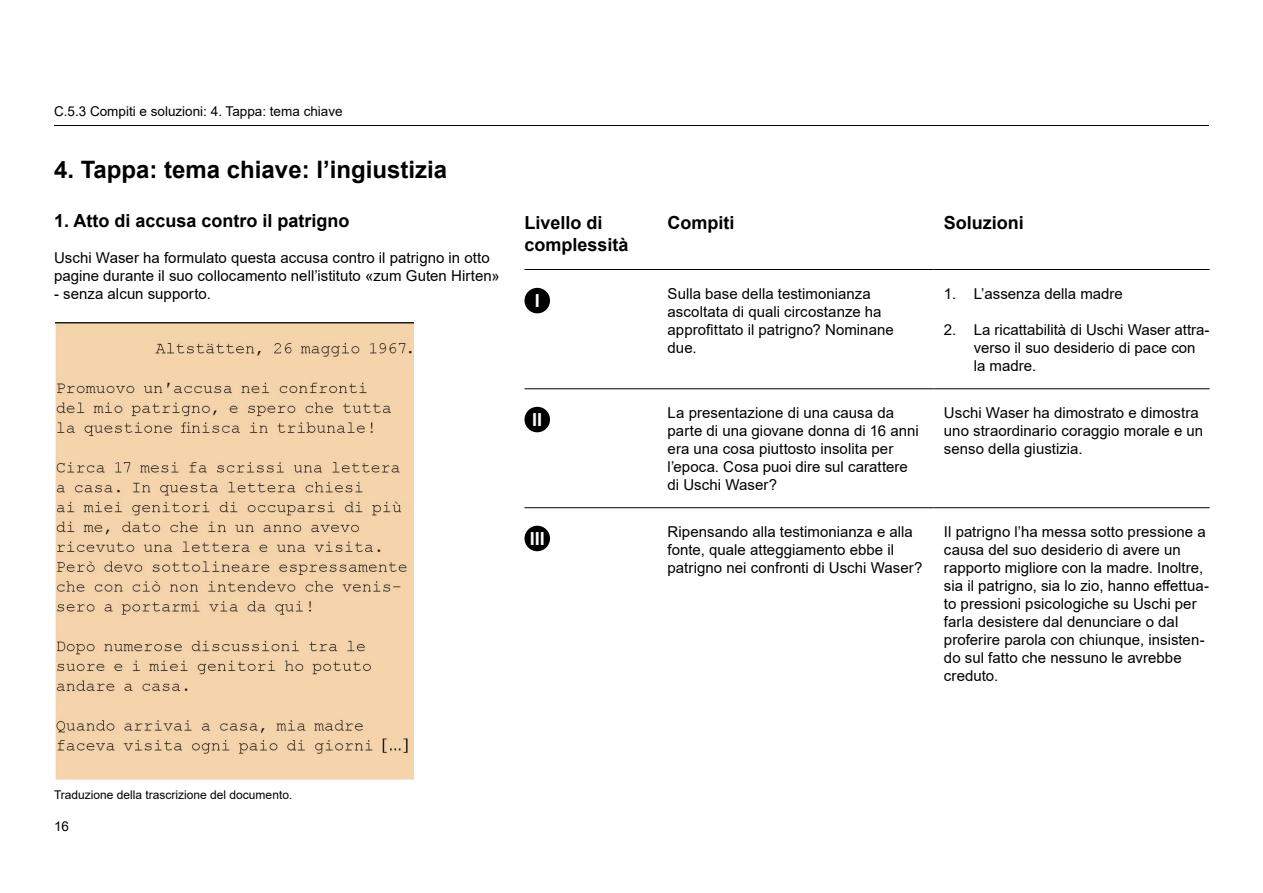
<style>
.page{position:relative;width:1263px;height:893px;background:#fff}
.page>*{position:absolute;margin:0;border:0;box-sizing:border-box;transform-origin:0 0}
.t1{font:700 24px "Arial";color:#000}
.t2{font:700 18px/22.5px "Arial";color:#000}
.t3{font:700 18px "Arial";color:#fff}
.t4{font:15px/18px "Arial";color:#000}
.t5{font:13.5px "Arial";color:#000}
.t6{font:12px "Arial";color:#000}
</style>
<div class="page">
<hr style="left:54px;top:125px;width:1155px;height:1px;background:#000">
<hr style="left:524px;top:388px;width:133px;height:1px;background:#000">
<hr style="left:657px;top:388px;width:276px;height:1px;background:#000">
<hr style="left:933px;top:388px;width:277px;height:1px;background:#000">
<hr style="left:524px;top:507px;width:133px;height:1px;background:#000">
<hr style="left:657px;top:507px;width:276px;height:1px;background:#000">
<hr style="left:933px;top:507px;width:277px;height:1px;background:#000">
<hr style="left:524px;top:269px;width:133px;height:1px;background:#000">
<hr style="left:657px;top:269px;width:276px;height:1px;background:#000">
<hr style="left:933px;top:269px;width:277px;height:1px;background:#000">
<div style="left:524px;top:288px;width:26px;height:25px;background:#000;border-radius:50%"></div>
<div style="left:524px;top:407px;width:26px;height:25px;background:#000;border-radius:50%"></div>
<div style="left:524px;top:526px;width:26px;height:25px;background:#000;border-radius:50%"></div>
<img style="left:55px;top:322px;width:359px;height:458px">
<p class="t5" style="left:54px;top:102px;width:290px">C.5.3 Compiti e soluzioni: 4. Tappa: tema chiave</p>
<h1 class="t1" style="left:54px;top:153px;width:395px">4. Tappa: tema chiave: l’ingiustizia</h1>
<p class="t2" style="left:54px;top:210px;width:297px">1. Atto di accusa contro il patrigno</p>
<p class="t4" style="left:54px;top:249px;width:447px">Uschi Waser ha formulato questa accusa contro il patrigno in otto pagine durante il suo collocamento nell’istituto «zum Guten Hirten»</p>
<p class="t4" style="left:54px;top:285px;width:158px">- senza alcun supporto.</p>
<p class="t2" style="left:524px;top:212px;width:106px">Livello di complessità</p>
<p class="t2" style="left:668px;top:212px;width:68px">Compiti</p>
<p class="t2" style="left:944px;top:212px;width:82px">Soluzioni</p>
<p class="t3" style="left:535px;top:288px;width:7px">I</p>
<p class="t4" style="left:668px;top:284px;width:228px">Sulla base della testimonianza ascoltata di quali circostanze ha approfittato il patrigno? Nominane due.</p>
<p class="t4" style="left:944px;top:284px;width:180px">1. L’assenza della madre</p>
<p class="t4" style="left:974px;top:320px;width:237px;text-indent:-30px">2. La ricattabilità di Uschi Waser attra&shy;verso il suo desiderio di pace con la madre.</p>
<p class="t3" style="left:532px;top:407px;width:12px">II</p>
<p class="t4" style="left:668px;top:403px;width:253px">La presentazione di una causa da parte di una giovane donna di 16 anni era una cosa piuttosto insolita per l’epoca. Cosa puoi dire sul carattere di Uschi Waser?</p>
<p class="t4" style="left:944px;top:403px;width:261px">Uschi Waser ha dimostrato e dimostra uno straordinario coraggio morale e un senso della giustizia.</p>
<p class="t3" style="left:530px;top:526px;width:17px">III</p>
<p class="t4" style="left:668px;top:522px;width:256px">Ripensando alla testimonianza e alla fonte, quale atteggiamento ebbe il patrigno nei confronti di Uschi Waser?</p>
<p class="t4" style="left:944px;top:522px;width:267px">Il patrigno l’ha messa sotto pressione a causa del suo desiderio di avere un rapporto migliore con la madre. Inoltre, sia il patrigno, sia lo zio, hanno effettua&shy;to pressioni psicologiche su Uschi per farla desistere dal denunciare o dal proferire parola con chiunque, insisten&shy;do sul fatto che nessuno le avrebbe creduto.</p>
<p class="t6" style="left:54px;top:787px;width:240px">Traduzione della trascrizione del documento.</p>
<p class="t5" style="left:54px;top:817px;width:17px">16</p>
</div>
